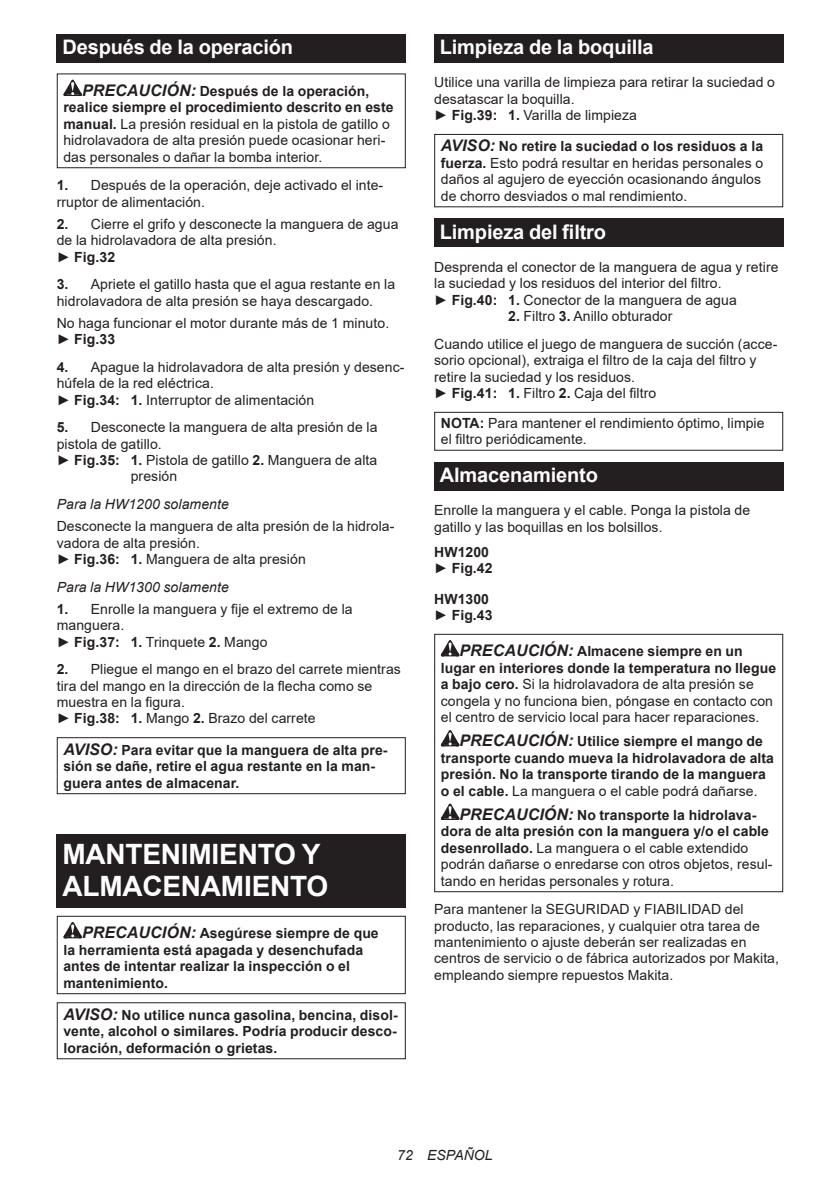
<style>
.page{position:relative;width:840px;height:1191px;background:#fff}
.page>*{position:absolute;margin:0;border:0;box-sizing:border-box;transform-origin:0 0}
.t1{font:700 28px/32.8px "Arial";letter-spacing:-.01em;color:#fff}
.t2{font:700 20px "Arial";letter-spacing:-.01em;color:#fff}
.t3{font:14px/16.4px "Arial";letter-spacing:.005em;color:#231f20}
.t4{font:700 14px/16.4px "Arial";letter-spacing:.005em;color:#231f20}
.t5{font:italic 14px "Arial";letter-spacing:.005em;color:#231f20}
.s1{font-weight:700;font-style:italic;font-size:16px}
.s2{font-weight:700}
.s3{font-style:italic;font-size:16px}
.s4{font-weight:400}
</style>
<div class="page">
<div style="left:57px;top:34px;width:348px;height:29px;background:#231f20"></div>
<svg style="left:63px;top:80px;width:19px;height:16px"></svg>
<div style="left:57px;top:73px;width:348px;height:95px;border:1px solid #231f20"></div>
<div style="left:57px;top:737px;width:348px;height:57px;border:1px solid #231f20"></div>
<div style="left:57px;top:834px;width:348px;height:73px;background:#231f20"></div>
<svg style="left:63px;top:922px;width:19px;height:16px"></svg>
<div style="left:57px;top:915px;width:348px;height:79px;border:1px solid #231f20"></div>
<div style="left:57px;top:1002px;width:348px;height:57px;border:1px solid #231f20"></div>
<div style="left:434px;top:34px;width:348px;height:29px;background:#231f20"></div>
<div style="left:434px;top:134px;width:348px;height:73px;border:1px solid #231f20"></div>
<div style="left:434px;top:219px;width:348px;height:28px;background:#231f20"></div>
<div style="left:434px;top:412px;width:348px;height:39px;border:1px solid #231f20"></div>
<div style="left:434px;top:462px;width:348px;height:28px;background:#231f20"></div>
<svg style="left:440px;top:640px;width:19px;height:16px"></svg>
<svg style="left:440px;top:730px;width:19px;height:16px"></svg>
<svg style="left:440px;top:803px;width:19px;height:17px"></svg>
<div style="left:434px;top:634px;width:348px;height:258px;border:1px solid #231f20"></div>
<h2 class="t2" style="left:62px;top:33px;width:232px">Después de la operación</h2>
<p class="t3" style="left:63px;top:83px;width:331px;text-indent:19px"><span class="s1">PRECAUCIÓN:</span> <span class="s2">Después de la operación, realice siempre el procedimiento descrito en este manual.</span> La presión residual en la pistola de gatillo o hidrolavadora de alta presión puede ocasionar heri&shy;das personales o dañar la bomba interior.</p>
<p class="t3" style="left:57px;top:177px;width:328px"><span class="s2">1.</span> Después de la operación, deje activado el inte&shy;rruptor de alimentación.</p>
<p class="t3" style="left:57px;top:215px;width:343px"><span class="s2">2.</span> Cierre el grifo y desconecte la manguera de agua de la hidrolavadora de alta presión.<br>► <span class="s2">Fig.32</span></p>
<p class="t3" style="left:57px;top:276px;width:340px"><span class="s2">3.</span> Apriete el gatillo hasta que el agua restante en la hidrolavadora de alta presión se haya descargado.</p>
<p class="t3" style="left:57px;top:314px;width:334px">No haga funcionar el motor durante más de 1 minuto. ► <span class="s2">Fig.33</span></p>
<p class="t3" style="left:57px;top:358px;width:349px"><span class="s2">4.</span> Apague la hidrolavadora de alta presión y desenc&shy;húfela de la red eléctrica.<br>► <span class="s2">Fig.34: 1.</span> Interruptor de alimentación</p>
<p class="t3" style="left:57px;top:419px;width:322px"><span class="s2">5.</span> Desconecte la manguera de alta presión de la</p>
<p class="t3" style="left:57px;top:435px;width:106px">pistola de gatillo.</p>
<p class="t3" style="left:57px;top:452px;width:322px">► <span class="s2">Fig.35: 1.</span> Pistola de gatillo <span class="s2">2.</span> Manguera de alta</p>
<p class="t3" style="left:131px;top:468px;width:48px">presión</p>
<p class="t5" style="left:57px;top:495px;width:173px">Para la HW1200 solamente</p>
<p class="t3" style="left:57px;top:518px;width:339px">Desconecte la manguera de alta presión de la hidrola&shy;vadora de alta presión.<br>► <span class="s2">Fig.36: 1.</span> Manguera de alta presión</p>
<p class="t5" style="left:57px;top:578px;width:173px">Para la HW1300 solamente</p>
<p class="t3" style="left:57px;top:600px;width:297px"><span class="s2">1.</span> Enrolle la manguera y fije el extremo de la manguera.<br>► <span class="s2">Fig.37: 1.</span> Trinquete <span class="s2">2.</span> Mango</p>
<p class="t3" style="left:57px;top:661px;width:345px"><span class="s2">2.</span> Pliegue el mango en el brazo del carrete mientras tira del mango en la dirección de la flecha como se muestra en la figura.<br>► <span class="s2">Fig.38: 1.</span> Mango <span class="s2">2.</span> Brazo del carrete</p>
<p class="t4" style="left:63px;top:742px;width:325px"><span class="s3">AVISO:</span> Para evitar que la manguera de alta pre&shy;sión se dañe, retire el agua restante en la man&shy;guera antes de almacenar.</p>
<h1 class="t1" style="left:62px;top:837px;width:267px">MANTENIMIENTO Y<br>ALMACENAMIENTO</h1>
<p class="t4" style="left:63px;top:925px;width:316px;text-indent:19px"><span class="s3">PRECAUCIÓN:</span> Asegúrese siempre de que la herramienta está apagada y desenchufada antes de intentar realizar la inspección o el mantenimiento.</p>
<p class="t4" style="left:63px;top:1006px;width:335px;text-align:justify"><span class="s3">AVISO:</span> No utilice nunca gasolina, bencina, disol&shy;vente, alcohol o similares. Podría producir desco&shy;loración, deformación o grietas.</p>
<h2 class="t2" style="left:439px;top:33px;width:215px">Limpieza de la boquilla</h2>
<p class="t3" style="left:434px;top:74px;width:342px">Utilice una varilla de limpieza para retirar la suciedad o desatascar la boquilla.<br>► <span class="s2">Fig.39: 1.</span> Varilla de limpieza</p>
<p class="t3" style="left:440px;top:138px;width:323px"><span class="s1">AVISO:</span> <span class="s2">No retire la suciedad o los residuos a la fuerza.</span> Esto podrá resultar en heridas personales o daños al agujero de eyección ocasionando ángulos de chorro desviados o mal rendimiento.</p>
<h2 class="t2" style="left:439px;top:217px;width:168px">Limpieza del filtro</h2>
<p class="t3" style="left:434px;top:259px;width:345px">Desprenda el conector de la manguera de agua y retire la suciedad y los residuos del interior del filtro.<br>► <span class="s2">Fig.40: 1.</span> Conector de la manguera de agua</p>
<p class="t3" style="left:434px;top:302px;width:344px;line-height:27.8px;text-indent:74px"><span class="s2">2.</span> Filtro <span class="s2">3.</span> Anillo obturador<br>Cuando utilice el juego de manguera de succión (acce-</p>
<p class="t3" style="left:434px;top:352px;width:323px">sorio opcional), extraiga el filtro de la caja del filtro y retire la suciedad y los residuos.<br>► <span class="s2">Fig.41: 1.</span> Filtro <span class="s2">2.</span> Caja del filtro</p>
<p class="t3" style="left:440px;top:414px;width:325px"><span class="s2">NOTA:</span> Para mantener el rendimiento óptimo, limpie el filtro periódicamente.</p>
<h2 class="t2" style="left:439px;top:461px;width:159px">Almacenamiento</h2>
<p class="t3" style="left:434px;top:502px;width:317px">Enrolle la manguera y el cable. Ponga la pistola de gatillo y las boquillas en los bolsillos.</p>
<p class="t4" style="left:434px;top:544px;width:60px">HW1200 <span class="s4">►</span> Fig.42</p>
<p class="t4" style="left:434px;top:591px;width:60px">HW1300 <span class="s4">►</span> Fig.43</p>
<p class="t3" style="left:440px;top:643px;width:336px;text-indent:19px"><span class="s1">PRECAUCIÓN:</span> <span class="s2">Almacene siempre en un lugar en interiores donde la temperatura no llegue a bajo cero.</span> Si la hidrolavadora de alta presión se congela y no funciona bien, póngase en contacto con el centro de servicio local para hacer reparaciones.</p>
<p class="t4" style="left:440px;top:733px;width:334px;text-indent:19px"><span class="s3">PRECAUCIÓN:</span> Utilice siempre el mango de transporte cuando mueva la hidrolavadora de alta presión. No la transporte tirando de la manguera o el cable. <span class="s4">La manguera o el cable podrá dañarse.</span></p>
<p class="t3" style="left:440px;top:807px;width:333px;text-indent:19px"><span class="s1">PRECAUCIÓN:</span> <span class="s2">No transporte la hidrolava&shy;dora de alta presión con la manguera y/o el cable desenrollado.</span> La manguera o el cable extendido podrán dañarse o enredarse con otros objetos, resul&shy;tando en heridas personales y rotura.</p>
<p class="t3" style="left:434px;top:901px;width:346px">Para mantener la SEGURIDAD y FIABILIDAD del producto, las reparaciones, y cualquier otra tarea de mantenimiento o ajuste deberán ser realizadas en centros de servicio o de fábrica autorizados por Makita, empleando siempre repuestos Makita.</p>
<p class="t5" style="left:397px;top:1146px;width:97px">72 ESPAÑOL</p>
</div>
